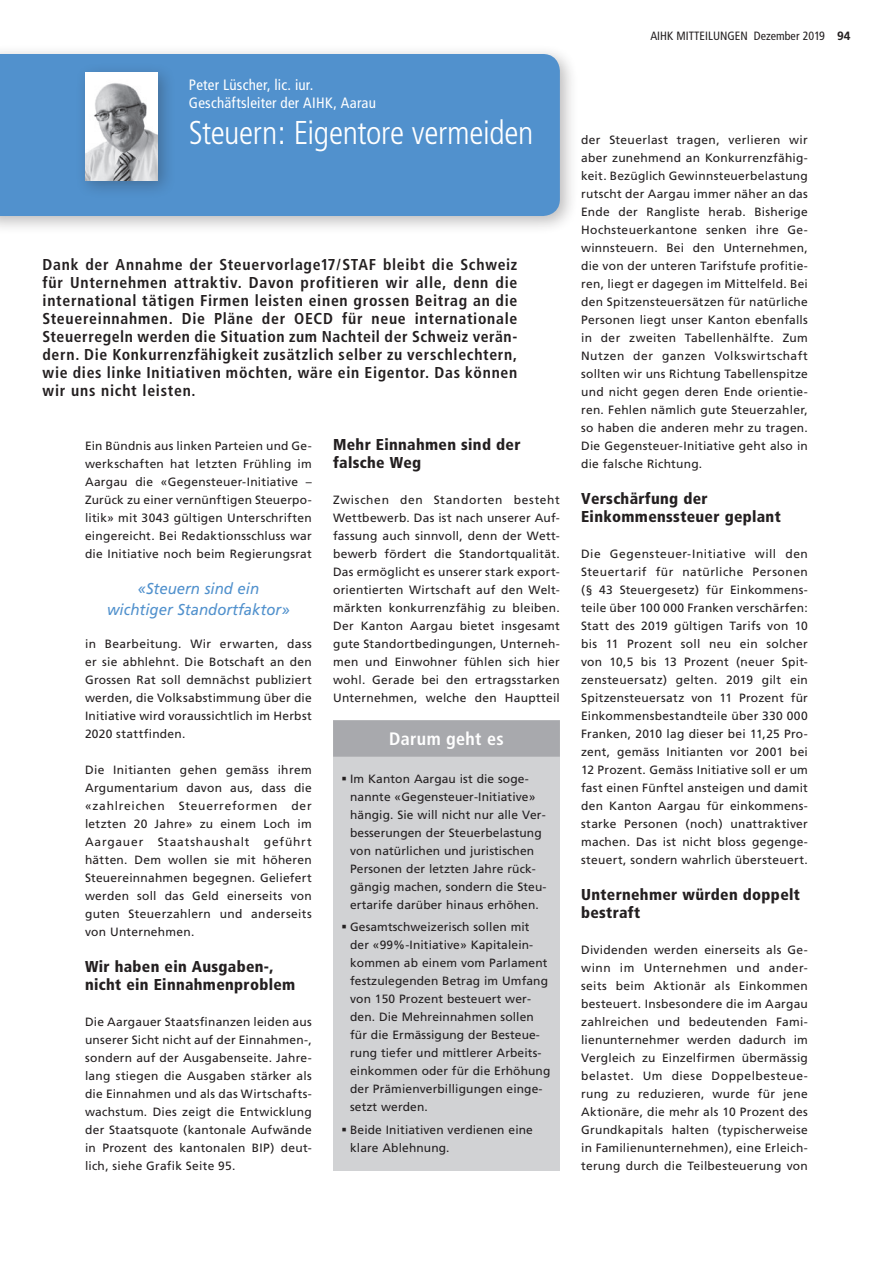
<style>
.page{position:relative;width:893px;height:1263px;background:#fff}
.page>*{position:absolute;margin:0;border:0;box-sizing:border-box;transform-origin:0 0}
.t1{font:300 condensed 33px "Frutiger";letter-spacing:-.01em;color:#fff}
.t2{font:700 condensed 18px "Frutiger";letter-spacing:.02em;color:#fff}
.t3{font:700 condensed 15.75px/18px "Frutiger";letter-spacing:.045em;color:#231f20;text-align:justify}
.t4{font:900 condensed 15.75px/18px "Frutiger";letter-spacing:.02em;color:#231f20}
.t5{font:italic 15.75px/21px "Frutiger";color:#5191cd;text-align:center;scale:.95 1}
.t6{font:condensed 15px/18px "Frutiger";letter-spacing:.015em;color:#fff}
.t7{font:12px/18px "Frutiger";letter-spacing:.025em;color:#231f20;text-align:justify}
.t8{font:12px/18px "Frutiger LT";letter-spacing:.01em;color:#231f20}
.t9{font:condensed 12px "Frutiger";color:#231f20}
.s1{font-family:"Frutiger LT";font-weight:700;font-stretch:normal}
</style>
<div class="page">
<div style="left:0;top:44px;width:578px;height:191px;background:#231f20;opacity:.3"></div>
<div style="left:0;top:54px;width:560px;height:162px;background:#5191cd"></div>
<div style="left:75px;top:62px;width:101px;height:137px;background:#231f20;opacity:.3"></div>
<img style="left:85px;top:74px;width:73px;height:106px">
<div style="left:333px;top:720px;width:227px;height:450px;background:#d1d2d4"></div>
<div style="left:333px;top:720px;width:227px;height:37px;background:#a8a9ad"></div>
<p class="t6" style="left:189px;top:76px;width:188px">Peter Lüscher, lic. iur.<br>Geschäftsleiter der AIHK, Aarau</p>
<h1 class="t1" style="left:189px;top:114px;width:346px">Steuern: Eigentore vermeiden</h1>
<p class="t3" style="left:43px;top:256px;width:476px">Dank der Annahme der Steuervorlage17/STAF bleibt die Schweiz für Unternehmen attraktiv. Davon profitieren wir alle, denn die international tätigen Firmen leisten einen grossen Beitrag an die Steuereinnahmen. Die Pläne der OECD für neue internationale Steuerregeln werden die Situation zum Nachteil der Schweiz verän&shy;dern. Die Konkurrenzfähigkeit zusätzlich selber zu verschlechtern, wie dies linke Initiativen möchten, wäre ein Eigentor. Das können wir uns nicht leisten.</p>
<p class="t7" style="left:85px;top:437px;width:228px">Ein Bündnis aus linken Parteien und Ge&shy;werkschaften hat letzten Frühling im Aargau die «Gegensteuer-Initiative – Zurück zu einer vernünftigen Steuerpo&shy;litik» mit 3043 gültigen Unterschriften eingereicht. Bei Redaktionsschluss war die Initiative noch beim Regierungsrat</p>
<h3 class="t5" style="left:107px;top:578px;width:194px">«Steuern sind ein wichtiger Standortfaktor»</h3>
<p class="t7" style="left:85px;top:635px;width:228px">in Bearbeitung. Wir erwarten, dass er sie abhlehnt. Die Botschaft an den Grossen Rat soll demnächst publiziert werden, die Volksabstimmung über die Initiative wird voraussichtlich im Herbst 2020 stattfinden.</p>
<p class="t7" style="left:85px;top:761px;width:228px">Die Initianten gehen gemäss ihrem Argumentarium davon aus, dass die «zahlreichen Steuerreformen der letzten 20 Jahre» zu einem Loch im Aargauer Staatshaushalt geführt hätten. Dem wollen sie mit höheren Steuereinnahmen begegnen. Geliefert werden soll das Geld einerseits von guten Steuerzahlern und anderseits von Unternehmen.</p>
<h3 class="t4" style="left:85px;top:957px;width:212px">Wir haben ein Ausgaben-, nicht ein Einnahmenproblem</h3>
<p class="t7" style="left:85px;top:1013px;width:228px">Die Aargauer Staatsfinanzen leiden aus unserer Sicht nicht auf der Einnahmen-, sondern auf der Ausgabenseite. Jahre&shy;lang stiegen die Ausgaben stärker als die Einnahmen und als das Wirtschafts&shy;wachstum. Dies zeigt die Entwicklung der Staatsquote (kantonale Aufwände in Prozent des kantonalen BIP) deut&shy;lich, siehe Grafik Seite 95.</p>
<h3 class="t4" style="left:333px;top:435px;width:189px">Mehr Einnahmen sind der falsche Weg</h3>
<p class="t7" style="left:333px;top:491px;width:228px">Zwischen den Standorten besteht Wettbewerb. Das ist nach unserer Auf&shy;fassung auch sinnvoll, denn der Wett&shy;bewerb fördert die Standortqualität.<br>Das ermöglicht es unserer stark export&shy;orientierten Wirtschaft auf den Welt&shy;märkten konkurrenzfähig zu bleiben.<br>Der Kanton Aargau bietet insgesamt gute Standortbedingungen, Unterneh&shy;men und Einwohner fühlen sich hier wohl. Gerade bei den ertragsstarken Unternehmen, welche den Hauptteil</p>
<h2 class="t2" style="left:389px;top:728px;width:116px">Darum geht es</h2>
<p class="t8" style="left:350px;top:770px;width:198px">Im Kanton Aargau ist die soge&shy;nannte «Gegensteuer-Initiative» hängig. Sie will nicht nur alle Ver&shy;besserungen der Steuerbelastung von natürlichen und juristischen Personen der letzten Jahre rück&shy;gängig machen, sondern die Steu&shy;ertarife darüber hinaus erhöhen.</p>
<p class="t8" style="left:350px;top:918px;width:202px">Gesamtschweizerisch sollen mit der «99%-Initiative» Kapitalein&shy;kommen ab einem vom Parlament festzulegenden Betrag im Umfang von 150 Prozent besteuert wer&shy;den. Die Mehreinnahmen sollen für die Ermässigung der Besteue&shy;rung tiefer und mittlerer Arbeits&shy;einkommen oder für die Erhöhung der Prämienverbilligungen einge&shy;setzt werden.</p>
<p class="t8" style="left:350px;top:1120px;width:184px">Beide Initiativen verdienen eine klare Ablehnung.</p>
<p class="t9" style="left:650px;top:29px;width:202px">AIHK MITTEILUNGEN Dezember 2019 <span class="s1">94</span></p>
<p class="t7" style="left:581px;top:131px;width:228px">der Steuerlast tragen, verlieren wir aber zunehmend an Konkurrenzfähig&shy;keit. Bezüglich Gewinnsteuerbelastung rutscht der Aargau immer näher an das Ende der Rangliste herab. Bisherige Hochsteuerkantone senken ihre Ge&shy;winnsteuern. Bei den Unternehmen, die von der unteren Tarifstufe profitie&shy;ren, liegt er dagegen im Mittelfeld. Bei den Spitzensteuersätzen für natürliche Personen liegt unser Kanton ebenfalls in der zweiten Tabellenhälfte. Zum Nutzen der ganzen Volkswirtschaft sollten wir uns Richtung Tabellenspitze und nicht gegen deren Ende orientie&shy;ren. Fehlen nämlich gute Steuerzahler, so haben die anderen mehr zu tragen.<br>Die Gegensteuer-Initiative geht also in die falsche Richtung.</p>
<h3 class="t4" style="left:581px;top:489px;width:201px">Verschärfung der<br>Einkommenssteuer geplant</h3>
<p class="t7" style="left:581px;top:545px;width:228px">Die Gegensteuer-Initiative will den Steuertarif für natürliche Personen (§ 43 Steuergesetz) für Einkommens&shy;teile über 100 000 Franken verschärfen:<br>Statt des 2019 gültigen Tarifs von 10 bis 11 Prozent soll neu ein solcher von 10,5 bis 13 Prozent (neuer Spit&shy;zensteuersatz) gelten. 2019 gilt ein Spitzensteuersatz von 11 Prozent für Einkommensbestandteile über 330 000<br>Franken, 2010 lag dieser bei 11,25 Pro&shy;zent, gemäss Initianten vor 2001 bei 12 Prozent. Gemäss Initiative soll er um fast einen Fünftel ansteigen und damit den Kanton Aargau für einkommens&shy;starke Personen (noch) unattraktiver machen. Das ist nicht bloss gegenge&shy;steuert, sondern wahrlich übersteuert.</p>
<h3 class="t4" style="left:581px;top:885px;width:220px">Unternehmer würden doppelt bestraft</h3>
<p class="t7" style="left:581px;top:941px;width:228px">Dividenden werden einerseits als Ge&shy;winn im Unternehmen und ander&shy;seits beim Aktionär als Einkommen besteuert. Insbesondere die im Aargau zahlreichen und bedeutenden Fami&shy;lienunternehmer werden dadurch im Vergleich zu Einzelfirmen übermässig belastet. Um diese Doppelbesteue&shy;rung zu reduzieren, wurde für jene Aktionäre, die mehr als 10 Prozent des Grundkapitals halten (typischerweise in Familienunternehmen), eine Erleich&shy;terung durch die Teilbesteuerung von</p>
</div>
